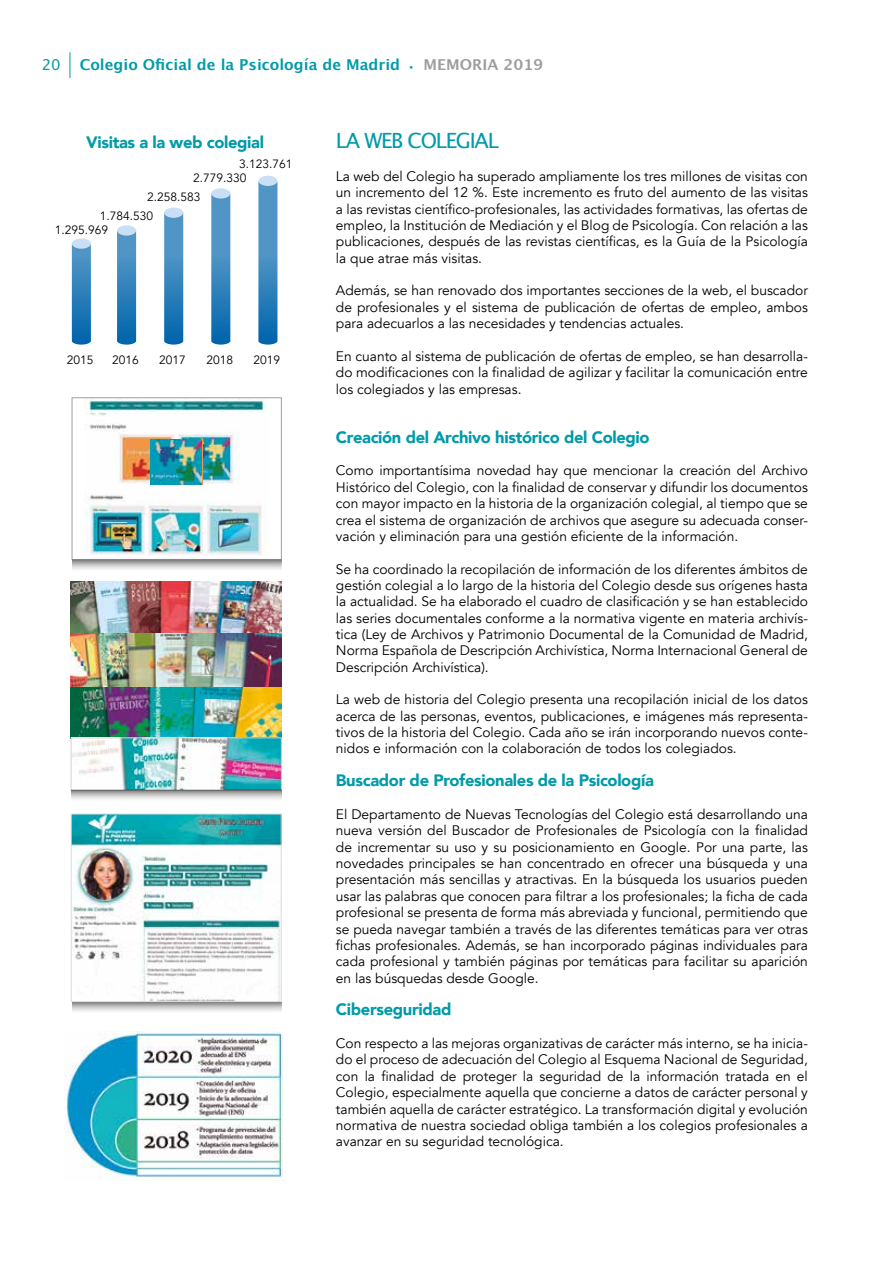
<style>
.page{position:relative;width:893px;height:1263px;background:#fff}
.page>*{position:absolute;margin:0;border:0;box-sizing:border-box;transform-origin:0 0}
.t1{font:21px "Lucida Grande";letter-spacing:-.06em;color:#009ba9}
.t2{font:900 16.5px "Avenir";letter-spacing:-.02em;color:#009ba9}
.t3{font:700 15px "Lucida Grande";color:#009ba9}
.t4{font:15px "Lucida Grande";color:#009ba9}
.t5{font:13.8px/16.4px "Avenir";color:#000;text-align:justify}
.t6{font:12px "Avenir";color:#000}
.s1{color:#9d9d9c}
</style>
<div class="page">
<svg style="left:70px;top:52px;width:1px;height:26px"></svg>
<svg style="left:117px;top:232px;width:19px;height:113px;background:#3182bb"></svg>
<svg style="left:164px;top:215px;width:19px;height:130px;background:#3785bd"></svg>
<svg style="left:211px;top:195px;width:19px;height:150px;background:#3b88bf"></svg>
<svg style="left:258px;top:183px;width:19px;height:162px;background:#3f8ac0"></svg>
<svg style="left:72px;top:245px;width:19px;height:100px;background:#2d7fba"></svg>
<div style="left:72px;top:238px;width:19px;height:11px;background:#c9dff5;border-radius:50%"></div>
<div style="left:117px;top:225px;width:19px;height:11px;background:#c9dff5;border-radius:50%"></div>
<div style="left:164px;top:208px;width:19px;height:10px;background:#c9dff5;border-radius:50%"></div>
<div style="left:211px;top:188px;width:19px;height:11px;background:#c9dff5;border-radius:50%"></div>
<div style="left:258px;top:176px;width:19px;height:10px;background:#c9dff5;border-radius:50%"></div>
<img style="left:84px;top:400px;width:182px;height:155px">
<div style="left:72px;top:398px;width:209px;height:162px;border:1px solid #9f9f9f"></div>
<img style="left:71px;top:581px;width:210px;height:208px">
<div style="left:71px;top:738px;width:211px;height:53px;border:1px solid #d4d4d4"></div>
<img style="left:150px;top:440px;width:52px;height:45px">
<img style="left:151px;top:440px;width:51px;height:44px">
<svg style="left:72px;top:560px;width:209px;height:10px;background:#c3c3c3"></svg>
<svg style="left:71px;top:790px;width:210px;height:9px;background:#bbb"></svg>
<svg style="left:72px;top:1002px;width:209px;height:10px;background:#c4c4c4"></svg>
<img style="left:73px;top:816px;width:206px;height:184px">
<div style="left:71px;top:814px;width:210px;height:188px;border:1px solid #dadada"></div>
<img style="left:64px;top:1031px;width:219px;height:150px">
<p class="t4" style="left:42px;top:56px;width:20px">20</p>
<p class="t3" style="left:80px;top:53px;width:465px">Colegio Oficial de la Psicología de Madrid · <span class="s1">MEMORIA 2019</span></p>
<p class="t2" style="left:86px;top:128px;width:180px">Visitas a la web colegial</p>
<p class="t6" style="left:239px;top:156px;width:55px">3.123.761</p>
<p class="t6" style="left:193px;top:171px;width:55px">2.779.330</p>
<p class="t6" style="left:147px;top:189px;width:55px">2.258.583</p>
<p class="t6" style="left:100px;top:208px;width:55px">1.784.530</p>
<p class="t6" style="left:55px;top:223px;width:55px">1.295.969</p>
<p class="t6" style="left:67px;top:353px;width:28px">2015</p>
<p class="t6" style="left:112px;top:353px;width:28px">2016</p>
<p class="t6" style="left:159px;top:353px;width:28px">2017</p>
<p class="t6" style="left:206px;top:353px;width:28px">2018</p>
<p class="t6" style="left:253px;top:353px;width:28px">2019</p>
<h1 class="t1" style="left:336px;top:129px;width:165px">LA WEB COLEGIAL</h1>
<p class="t5" style="left:336px;top:168px;width:474px">La web del Colegio ha superado ampliamente los tres millones de visitas con un incremento del 12 %. Este incremento es fruto del aumento de las visitas a las revistas científico-profesionales, las actividades formativas, las ofertas de empleo, la Institución de Mediación y el Blog de Psicología. Con relación a las publicaciones, después de las revistas científicas, es la Guía de la Psicología la que atrae más visitas.</p>
<p class="t5" style="left:336px;top:283px;width:474px">Además, se han renovado dos importantes secciones de la web, el buscador de profesionales y el sistema de publicación de ofertas de empleo, ambos para adecuarlos a las necesidades y tendencias actuales.</p>
<p class="t5" style="left:336px;top:348px;width:473px">En cuanto al sistema de publicación de ofertas de empleo, se han desarrolla&shy;do modificaciones con la finalidad de agilizar y facilitar la comunicación entre los colegiados y las empresas.</p>
<p class="t2" style="left:336px;top:423px;width:315px">Creación del Archivo histórico del Colegio</p>
<p class="t5" style="left:336px;top:463px;width:474px">Como importantísima novedad hay que mencionar la creación del Archivo Histórico del Colegio, con la finalidad de conservar y difundir los documentos con mayor impacto en la historia de la organización colegial, al tiempo que se crea el sistema de organización de archivos que asegure su adecuada conser&shy;vación y eliminación para una gestión eficiente de la información.</p>
<p class="t5" style="left:336px;top:561px;width:474px">Se ha coordinado la recopilación de información de los diferentes ámbitos de gestión colegial a lo largo de la historia del Colegio desde sus orígenes hasta la actualidad. Se ha elaborado el cuadro de clasificación y se han establecido las series documentales conforme a la normativa vigente en materia archivís&shy;tica (Ley de Archivos y Patrimonio Documental de la Comunidad de Madrid, Norma Española de Descripción Archivística, Norma Internacional General de Descripción Archivística).</p>
<p class="t5" style="left:336px;top:692px;width:473px">La web de historia del Colegio presenta una recopilación inicial de los datos acerca de las personas, eventos, publicaciones, e imágenes más representa&shy;tivos de la historia del Colegio. Cada año se irán incorporando nuevos conte&shy;nidos e información con la colaboración de todos los colegiados.</p>
<p class="t2" style="left:336px;top:766px;width:319px">Buscador de Profesionales de la Psicología</p>
<p class="t5" style="left:336px;top:806px;width:474px">El Departamento de Nuevas Tecnologías del Colegio está desarrollando una nueva versión del Buscador de Profesionales de Psicología con la finalidad de incrementar su uso y su posicionamiento en Google. Por una parte, las novedades principales se han concentrado en ofrecer una búsqueda y una presentación más sencillas y atractivas. En la búsqueda los usuarios pueden usar las palabras que conocen para filtrar a los profesionales; la ficha de cada profesional se presenta de forma más abreviada y funcional, permitiendo que se pueda navegar también a través de las diferentes temáticas para ver otras fichas profesionales. Además, se han incorporado páginas individuales para cada profesional y también páginas por temáticas para facilitar su aparición en las búsquedas desde Google.</p>
<p class="t2" style="left:336px;top:995px;width:117px">Ciberseguridad</p>
<p class="t5" style="left:336px;top:1035px;width:473px">Con respecto a las mejoras organizativas de carácter más interno, se ha inicia&shy;do el proceso de adecuación del Colegio al Esquema Nacional de Seguridad, con la finalidad de proteger la seguridad de la información tratada en el Colegio, especialmente aquella que concierne a datos de carácter personal y también aquella de carácter estratégico. La transformación digital y evolución normativa de nuestra sociedad obliga también a los colegios profesionales a avanzar en su seguridad tecnológica.</p>
</div>
